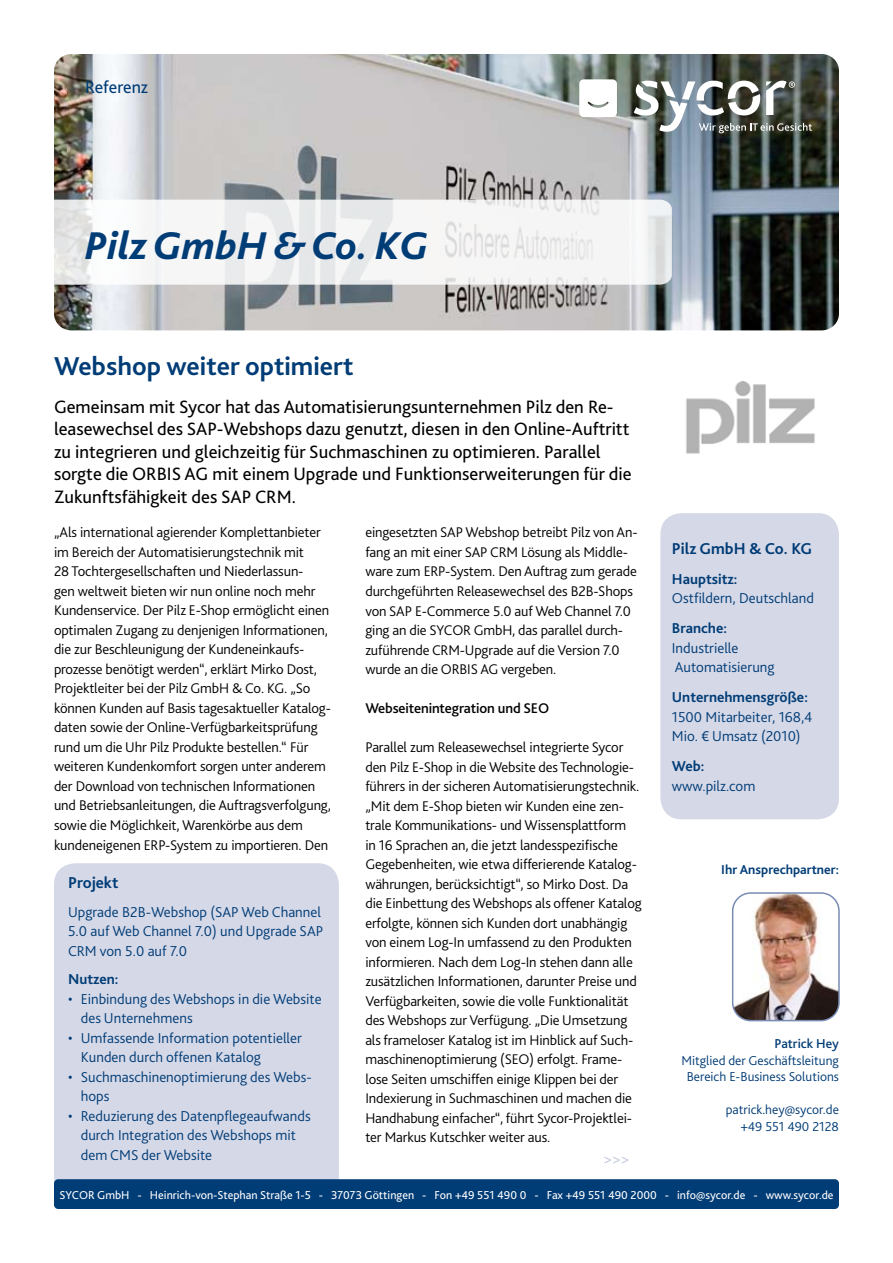
<style>
.page{position:relative;width:893px;height:1263px;background:#fff}
.page>*{position:absolute;margin:0;border:0;box-sizing:border-box;transform-origin:0 0}
.t1{font:italic 800 40.5px "Bliss 2";color:#003c76}
.t2{font:700 27px "Bliss 2";color:#003c76}
.t3{font:18.75px/22.5px "Bliss 2";color:#000}
.t4{font:18px "Bliss 2";color:#003c76}
.t5{font:700 16.5px "Bliss 2";color:#003c76}
.t6{font:300 15px/19.5px "Bliss 2";color:#003c76}
.t7{font:700 15px "Bliss 2";color:#003c76}
.t8{font:300 15px "Bliss 2";color:#bac1d8}
.t9{font:300 14.7px/19.5px "Bliss 2";letter-spacing:-.01em;color:#000}
.t10{font:500 14.7px "Bliss 2";letter-spacing:-.01em;color:#000}
.t11{font:300 13.5px/16.5px "Bliss 2";color:#003c76;text-align:center}
.t12{font:700 13.5px "Bliss 2";color:#003c76}
.t13{font:500 13.5px "Bliss 2";color:#003c76}
.t14{font:12px "Bliss 2";color:#fff}
</style>
<div class="page">
<div style="left:660px;top:513px;width:179px;height:306px;background:#d5d8e7;border-radius:21px"></div>
<div style="left:54px;top:863px;width:285px;height:346px;background:#d5d8e7;border-radius:21px"></div>
<img style="left:733px;top:895px;width:104px;height:125px">
<div style="left:732px;top:892px;width:108px;height:129px;border:2px solid #788bb3;border-radius:18px"></div>
<div style="left:54px;top:1179px;width:785px;height:30px;background:#003c76;border-radius:4px"></div>
<img style="left:54px;top:54px;width:785px;height:276px">
<svg style="left:579px;top:79px;width:38px;height:38px"></svg>
<svg style="left:634px;top:81px;width:178px;height:52px"></svg>
<svg style="left:54px;top:200px;width:618px;height:85px;fill:#f6f5f5"></svg>
<img style="left:686px;top:381px;width:129px;height:73px">
<p class="t4" style="left:85px;top:76px;width:64px">Referenz</p>
<h1 class="t1" style="left:85px;top:220px;width:345px">Pilz GmbH &amp; Co. KG</h1>
<h2 class="t2" style="left:54px;top:349px;width:301px">Webshop weiter optimiert</h2>
<p class="t3" style="left:54px;top:395px;width:579px">Gemeinsam mit Sycor hat das Automatisierungsunternehmen Pilz den Re&shy;leasewechsel des SAP-Webshops dazu genutzt, diesen in den Online-Auftritt zu integrieren und gleichzeitig für Suchmaschinen zu optimieren. Parallel sorgte die ORBIS AG mit einem Upgrade und Funktionserweiterungen für die Zukunftsfähigkeit des SAP CRM.</p>
<p class="t9" style="left:54px;top:522px;width:279px">„Als international agierender Komplettanbieter im Bereich der Automatisierungstechnik mit<br>28 Tochtergesellschaften und Niederlassun-<br>gen weltweit bieten wir nun online noch mehr Kundenservice. Der Pilz E-Shop ermöglicht einen optimalen Zugang zu denjenigen Informationen, die zur Beschleunigung der Kundeneinkaufs&shy;prozesse benötigt werden“, erklärt Mirko Dost, Projektleiter bei der Pilz GmbH &amp; Co. KG. „So können Kunden auf Basis tagesaktueller Katalog&shy;daten sowie der Online-Verfügbarkeitsprüfung rund um die Uhr Pilz Produkte bestellen.“ Für weiteren Kundenkomfort sorgen unter anderem der Download von technischen Informationen und Betriebsanleitungen, die Auftragsverfolgung, sowie die Möglichkeit, Warenkörbe aus dem kundeneigenen ERP-System zu importieren. Den</p>
<p class="t9" style="left:365px;top:522px;width:274px">eingesetzten SAP Webshop betreibt Pilz von An&shy;fang an mit einer SAP CRM Lösung als Middle&shy;ware zum ERP-System. Den Auftrag zum gerade durchgeführten Releasewechsel des B2B-Shops von SAP E-Commerce 5.0 auf Web Channel 7.0 ging an die SYCOR GmbH, das parallel durch&shy;zuführende CRM-Upgrade auf die Version 7.0 wurde an die ORBIS AG vergeben.</p>
<p class="t10" style="left:365px;top:699px;width:185px">Webseitenintegration und SEO</p>
<p class="t9" style="left:365px;top:737px;width:278px">Parallel zum Releasewechsel integrierte Sycor den Pilz E-Shop in die Website des Technologie&shy;führers in der sicheren Automatisierungstechnik. „Mit dem E-Shop bieten wir Kunden eine zen&shy;trale Kommunikations- und Wissensplattform<br>in 16 Sprachen an, die jetzt landesspezifische Gegebenheiten, wie etwa differierende Katalog&shy;währungen, berücksichtigt“, so Mirko Dost. Da die Einbettung des Webshops als offener Katalog erfolgte, können sich Kunden dort unabhängig von einem Log-In umfassend zu den Produkten informieren. Nach dem Log-In stehen dann alle zusätzlichen Informationen, darunter Preise und Verfügbarkeiten, sowie die volle Funktionalität des Webshops zur Verfügung. „Die Umsetzung als frameloser Katalog ist im Hinblick auf Such&shy;maschinenoptimierung (SEO) erfolgt. Frame&shy;lose Seiten umschiffen einige Klippen bei der Indexierung in Suchmaschinen und machen die Handhabung einfacher“, führt Sycor-Projektlei&shy;ter Markus Kutschker weiter aus.</p>
<p class="t5" style="left:68px;top:872px;width:52px">Projekt</p>
<p class="t6" style="left:68px;top:901px;width:257px">Upgrade B2B-Webshop (SAP Web Channel<br>5.0 auf Web Channel 7.0) und Upgrade SAP<br>CRM von 5.0 auf 7.0</p>
<p class="t7" style="left:68px;top:970px;width:52px">Nutzen:</p>
<p class="t6" style="left:81px;top:988px;width:242px;text-indent:-13px">• Einbindung des Webshops in die Website des Unternehmens</p>
<p class="t6" style="left:81px;top:1027px;width:223px;text-indent:-13px">• Umfassende Information potentieller<br>Kunden durch offenen Katalog</p>
<p class="t6" style="left:81px;top:1066px;width:232px;text-indent:-13px">• Suchmaschinenoptimierung des Webs&shy;hops</p>
<p class="t6" style="left:81px;top:1105px;width:231px;text-indent:-13px">• Reduzierung des Datenpflegeaufwands durch Integration des Webshops mit dem CMS der Website</p>
<p class="t8" style="left:603px;top:1150px;width:28px">&gt;&gt;&gt;</p>
<p class="t5" style="left:672px;top:538px;width:142px">Pilz GmbH &amp; Co. KG</p>
<p class="t7" style="left:672px;top:569px;width:67px">Hauptsitz:</p>
<p class="t6" style="left:672px;top:588px;width:144px">Ostfildern, Deutschland</p>
<p class="t7" style="left:672px;top:619px;width:57px">Branche:</p>
<p class="t6" style="left:672px;top:638px;width:104px">Industrielle<br>Automatisierung</p>
<p class="t7" style="left:672px;top:688px;width:138px">Unternehmensgröße:</p>
<p class="t6" style="left:672px;top:707px;width:142px">1500 Mitarbeiter, 168,4<br>Mio. € Umsatz (2010)</p>
<p class="t7" style="left:672px;top:757px;width:34px">Web:</p>
<p class="t6" style="left:672px;top:776px;width:85px">www.pilz.com</p>
<p class="t12" style="left:721px;top:861px;width:119px">Ihr Ansprechpartner:</p>
<p class="t13" style="left:774px;top:1035px;width:66px">Patrick Hey</p>
<p class="t11" style="left:681px;top:1051px;width:159px">Mitglied der Geschäftsleitung<br>Bereich E-Business Solutions</p>
<p class="t11" style="left:726px;top:1101px;width:115px;text-align:right">patrick.hey@sycor.de +49 551 490 2128</p>
<p class="t14" style="left:59px;top:1187px;width:776px">SYCOR GmbH - Heinrich-von-Stephan Straße 1-5 - 37073 Göttingen - Fon +49 551 490 0 - Fax +49 551 490 2000 - info@sycor.de - www.sycor.de</p>
</div>
